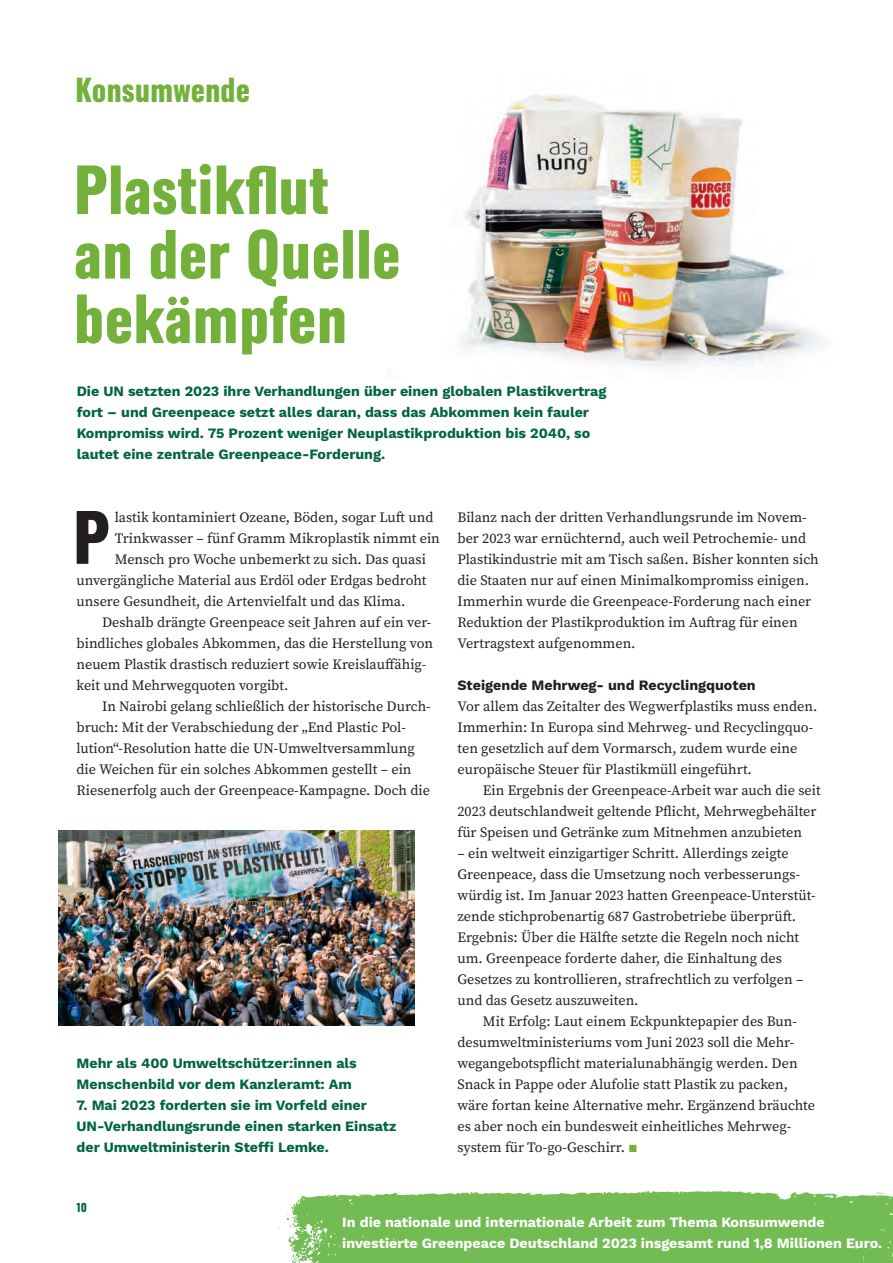
<style>
.page{position:relative;width:893px;height:1263px;background:#fff}
.page>*{position:absolute;margin:0;border:0;box-sizing:border-box;transform-origin:0 0}
.Headline-Vorwort{font:60px/64.5px "Zodiac Sans";color:#73b13b}
.Subline_1__ohne_Nummerierung{font:30px "Zodiac Sans";color:#73b13b}
.Fließtext_Thema__Einzug{font:14.25px/21px "Source Serif Pro";color:#231f20}
.Fließtext_Thema__ohne_Einzug{font:14.25px/21px "Source Serif Pro";color:#231f20}
.BU_und_Intro{font:700 14.25px/21px "Work Sans";color:#01653d}
.Intro_weiß__nicht_auf_Raster{font:700 14.25px/21px "Work Sans";color:#fff}
.Subline_3{font:700 14.25px "Work Sans";color:#231f20}
.t1{font:11.25px "Zodiac Sans";color:#01653d}
.s1{font-family:"Work Sans";font-weight:700;color:#73b13b}
</style>
<div class="page">
<img style="left:58px;top:830px;width:357px;height:196px">
<img style="left:460px;top:94px;width:363px;height:273px">
<svg style="left:77px;top:511px;width:31px;height:53px"></svg>
<svg style="left:279px;top:1191px;width:614px;height:72px;background:#7dc160"></svg>
<p class="Subline_1__ohne_Nummerierung" style="left:76px;top:74px;width:176px">Konsumwende</p>
<p class="Headline-Vorwort" style="left:74px;top:161px;width:328px">Plastikflut an der Quelle bekämpfen</p>
<p class="BU_und_Intro" style="left:77px;top:380px;width:531px">Die UN setzten 2023 ihre Verhandlungen über einen globalen Plastikvertrag fort – und Greenpeace setzt alles daran, dass das Abkommen kein fauler Kompromiss wird. 75 Prozent weniger Neuplastikproduktion bis 2040, so lautet eine zentrale Greenpeace-Forderung.</p>
<p class="Fließtext_Thema__ohne_Einzug" style="left:115px;top:507px;width:320px">lastik kontaminiert Ozeane, Böden, sogar Luft und</p>
<p class="Fließtext_Thema__ohne_Einzug" style="left:115px;top:528px;width:327px">Trinkwasser – fünf Gramm Mikroplastik nimmt ein</p>
<p class="Fließtext_Thema__ohne_Einzug" style="left:115px;top:549px;width:313px">Mensch pro Woche unbemerkt zu sich. Das quasi</p>
<p class="Fließtext_Thema__ohne_Einzug" style="left:77px;top:570px;width:351px">unvergängliche Material aus Erdöl oder Erdgas bedroht</p>
<p class="Fließtext_Thema__ohne_Einzug" style="left:77px;top:591px;width:330px">unsere Gesundheit, die Artenvielfalt und das Klima.</p>
<p class="Fließtext_Thema__Einzug" style="left:77px;top:612px;width:358px;text-indent:26px">Deshalb drängte Greenpeace seit Jahren auf ein ver&shy;bindliches globales Abkommen, das die Herstellung von neuem Plastik drastisch reduziert sowie Kreislauffähig&shy;keit und Mehrwegquoten vorgibt.</p>
<p class="Fließtext_Thema__Einzug" style="left:77px;top:696px;width:356px;text-indent:26px">In Nairobi gelang schließlich der historische Durch&shy;bruch: Mit der Verabschiedung der „End Plastic Pol&shy;lution“-Resolution hatte die UN-Umweltversammlung die Weichen für ein solches Abkommen gestellt – ein Riesenerfolg auch der Greenpeace-Kampagne. Doch die</p>
<p class="BU_und_Intro" style="left:77px;top:1052px;width:282px">Mehr als 400 Umweltschützer:innen als<br>Menschenbild vor dem Kanzleramt: Am</p>
<p class="BU_und_Intro" style="left:77px;top:1094px;width:321px">7. Mai 2023 forderten sie im Vorfeld einer<br>UN-Verhandlungsrunde einen starken Einsatz der Umweltministerin Steffi Lemke.</p>
<p class="Fließtext_Thema__Einzug" style="left:457px;top:507px;width:363px">Bilanz nach der dritten Verhandlungsrunde im Novem&shy;ber 2023 war ernüchternd, auch weil Petrochemie- und Plastikindustrie mit am Tisch saßen. Bisher konnten sich die Staaten nur auf einen Minimalkompromiss einigen.<br>Immerhin wurde die Greenpeace-Forderung nach einer Reduktion der Plastikproduktion im Auftrag für einen Vertragstext aufgenommen.</p>
<p class="Subline_3" style="left:457px;top:674px;width:300px">Steigende Mehrweg- und Recyclingquoten</p>
<p class="Fließtext_Thema__ohne_Einzug" style="left:457px;top:696px;width:361px">Vor allem das Zeitalter des Wegwerfplastiks muss enden.<br>Immerhin: In Europa sind Mehrweg- und Recyclingquo&shy;ten gesetzlich auf dem Vormarsch, zudem wurde eine europäische Steuer für Plastikmüll eingeführt.</p>
<p class="Fließtext_Thema__Einzug" style="left:457px;top:780px;width:365px;text-indent:26px">Ein Ergebnis der Greenpeace-Arbeit war auch die seit<br>2023 deutschlandweit geltende Pflicht, Mehrwegbehälter für Speisen und Getränke zum Mitnehmen anzubieten</p>
<p class="Fließtext_Thema__Einzug" style="left:457px;top:843px;width:360px">– ein weltweit einzigartiger Schritt. Allerdings zeigte Greenpeace, dass die Umsetzung noch verbesserungs&shy;würdig ist. Im Januar 2023 hatten Greenpeace-Unterstüt&shy;zende stichprobenartig 687 Gastrobetriebe überprüft.<br>Ergebnis: Über die Hälfte setzte die Regeln noch nicht um. Greenpeace forderte daher, die Einhaltung des Gesetzes zu kontrollieren, strafrechtlich zu verfolgen – und das Gesetz auszuweiten.</p>
<p class="Fließtext_Thema__Einzug" style="left:457px;top:1011px;width:359px;text-indent:26px">Mit Erfolg: Laut einem Eckpunktepapier des Bun&shy;desumweltministeriums vom Juni 2023 soll die Mehr&shy;wegangebotspflicht materialunabhängig werden. Den Snack in Pappe oder Alufolie statt Plastik zu packen, wäre fortan keine Alternative mehr. Ergänzend bräuchte es aber noch ein bundesweit einheitliches Mehrweg&shy;system für To-go-Geschirr. <span class="s1">▪</span></p>
<p class="t1" style="left:77px;top:1201px;width:12px">10</p>
<p class="Intro_weiß__nicht_auf_Raster" style="left:342px;top:1211px;width:541px">In die nationale und internationale Arbeit zum Thema Konsumwende investierte Greenpeace Deutschland 2023 insgesamt rund 1,8 Millionen Euro.</p>
</div>
